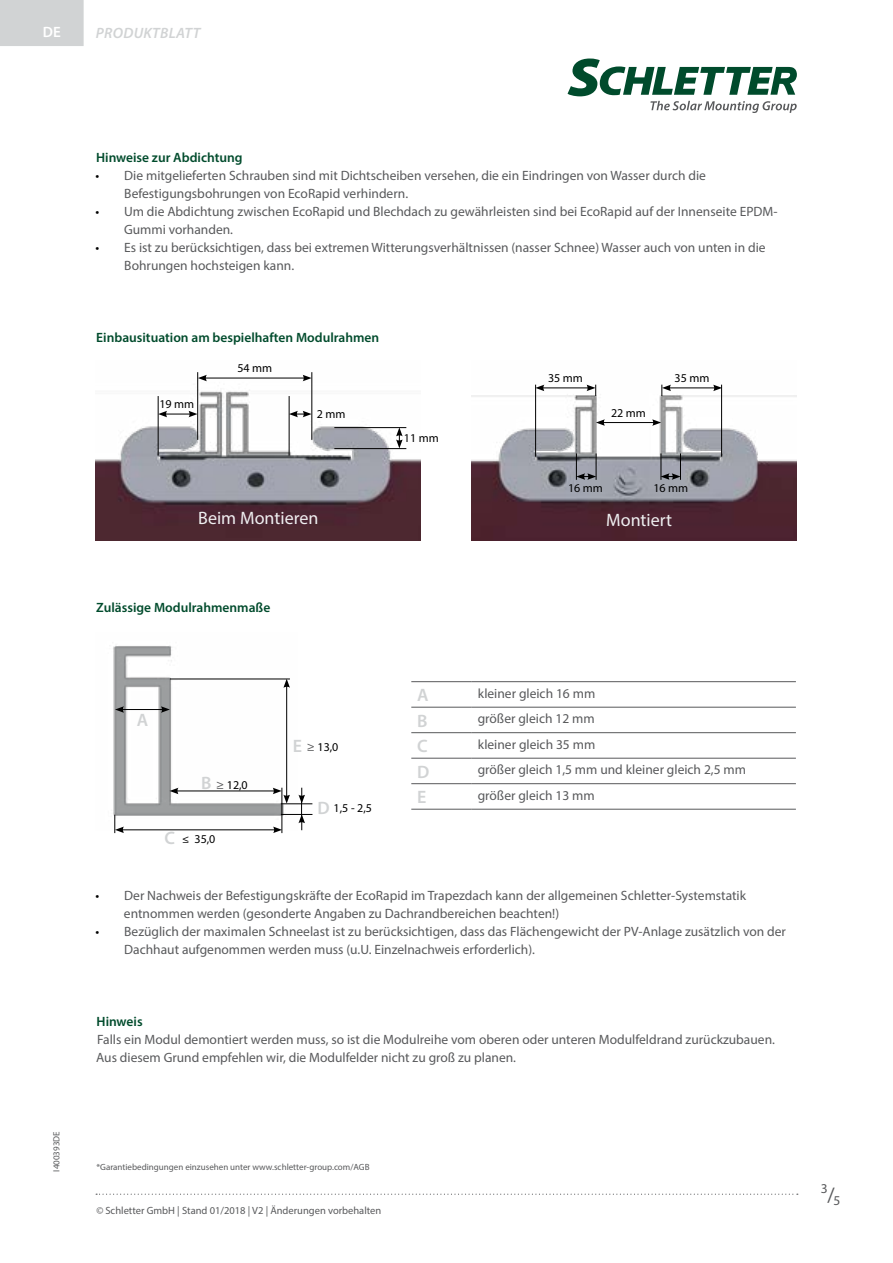
<style>
.page{position:relative;width:893px;height:1263px;background:#fff}
.page>*{position:absolute;margin:0;border:0;box-sizing:border-box;transform-origin:0 0}
.t1{font:18px "Myriad Pro";color:#efeff0}
.t2{font:600 18px "Myriad Pro";color:#d1d3d4}
.t3{font:italic 600 15px "Myriad Pro";letter-spacing:.02em;color:#d1d3d4}
.t4{font:600 15px "Myriad Pro";color:#fff}
.t5{font:13.5px/18px "Myriad Pro";color:#58595b}
.t6{font:600 13.5px "Myriad Pro";color:#004b2c}
.t7{font:12px "Myriad Pro";color:#000}
.t8{font:10.5px "Myriad Pro";color:#58595b}
.t9{font:9px "Myriad Pro";color:#58595b}
.s1{color:#000}
.s2{font-weight:600;font-size:18px;color:#d1d3d4}
.s3{font-size:13.5px;color:#58595b}
.s4{font-style:italic}
.s5{font-size:21px}
</style>
<div class="page">
<svg style="left:96px;top:1193px;width:702px;height:2px"></svg>
<svg style="left:567px;top:59px;width:230px;height:54px"></svg>
<div style="left:0;top:0;width:84px;height:46px;background:#d1d3d4"></div>
<img style="left:96px;top:372px;width:325px;height:168px">
<img style="left:471px;top:384px;width:325px;height:156px">
<hr style="left:197px;top:372px;width:1px;height:68px;background:#000">
<hr style="left:158px;top:396px;width:1px;height:60px;background:#000">
<svg style="left:158px;top:411px;width:40px;height:6px"></svg>
<hr style="left:312px;top:372px;width:1px;height:68px;background:#000">
<hr style="left:289px;top:396px;width:1px;height:60px;background:#000">
<svg style="left:289px;top:411px;width:23px;height:6px"></svg>
<hr style="left:204px;top:378px;width:101px;height:1px;background:#000">
<svg style="left:198px;top:375px;width:9px;height:6px"></svg>
<svg style="left:303px;top:375px;width:9px;height:6px"></svg>
<hr style="left:334px;top:427px;width:72px;height:1px;background:#000">
<hr style="left:334px;top:448px;width:72px;height:1px;background:#000">
<svg style="left:396px;top:427px;width:7px;height:21px"></svg>
<hr style="left:535px;top:385px;width:1px;height:72px;background:#000">
<hr style="left:721px;top:385px;width:1px;height:72px;background:#000">
<hr style="left:542px;top:388px;width:47px;height:1px;background:#000">
<svg style="left:535px;top:385px;width:9px;height:6px"></svg>
<svg style="left:587px;top:385px;width:9px;height:11px"></svg>
<hr style="left:669px;top:388px;width:47px;height:1px;background:#000">
<svg style="left:662px;top:385px;width:9px;height:11px"></svg>
<svg style="left:713px;top:385px;width:9px;height:6px"></svg>
<hr style="left:602px;top:422px;width:53px;height:1px;background:#000">
<svg style="left:596px;top:419px;width:9px;height:7px"></svg>
<svg style="left:652px;top:419px;width:9px;height:7px"></svg>
<svg style="left:576px;top:453px;width:21px;height:27px"></svg>
<svg style="left:661px;top:453px;width:20px;height:27px"></svg>
<img style="left:113px;top:645px;width:185px;height:185px">
<hr style="left:170px;top:679px;width:120px;height:1px;background:#000">
<hr style="left:282px;top:788px;width:1px;height:45px;background:#000">
<hr style="left:176px;top:791px;width:99px;height:1px;background:#000">
<svg style="left:169px;top:788px;width:9px;height:6px"></svg>
<hr style="left:122px;top:829px;width:154px;height:1px;background:#000">
<svg style="left:115px;top:815px;width:9px;height:18px"></svg>
<svg style="left:273px;top:826px;width:9px;height:7px"></svg>
<hr style="left:281px;top:803px;width:31px;height:1px;background:#000">
<hr style="left:281px;top:814px;width:31px;height:1px;background:#000">
<svg style="left:298px;top:788px;width:7px;height:42px"></svg>
<hr style="left:122px;top:709px;width:41px;height:1px;background:#000">
<svg style="left:115px;top:706px;width:9px;height:7px"></svg>
<svg style="left:161px;top:706px;width:9px;height:7px"></svg>
<hr style="left:286px;top:685px;width:1px;height:112px;background:#000">
<svg style="left:283px;top:679px;width:7px;height:9px"></svg>
<svg style="left:273px;top:788px;width:17px;height:16px"></svg>
<hr style="left:411px;top:681px;width:61px;height:1px;background:#58595b">
<hr style="left:472px;top:681px;width:324px;height:1px;background:#58595b">
<hr style="left:411px;top:707px;width:61px;height:1px;background:#58595b">
<hr style="left:472px;top:707px;width:324px;height:1px;background:#58595b">
<hr style="left:411px;top:732px;width:61px;height:1px;background:#58595b">
<hr style="left:472px;top:732px;width:324px;height:1px;background:#58595b">
<hr style="left:411px;top:758px;width:61px;height:1px;background:#58595b">
<hr style="left:472px;top:758px;width:324px;height:1px;background:#58595b">
<hr style="left:411px;top:783px;width:61px;height:1px;background:#58595b">
<hr style="left:472px;top:783px;width:324px;height:1px;background:#58595b">
<hr style="left:411px;top:809px;width:61px;height:1px;background:#58595b">
<hr style="left:472px;top:809px;width:324px;height:1px;background:#58595b">
<p class="t4" style="left:43px;top:23px;width:20px">DE</p>
<p class="t3" style="left:96px;top:23px;width:106px">PRODUKTBLATT</p>
<p class="t9" style="left:51px;top:1171px;width:42px;rotate:-90deg">I400393DE</p>
<p class="t6" style="left:96px;top:149px;width:148px">Hinweise zur Abdichtung</p>
<p class="t5" style="left:124px;top:166px;width:583px;text-indent:-29px"><span class="s1">•</span> Die mitgelieferten Schrauben sind mit Dichtscheiben versehen, die ein Eindringen von Wasser durch die<br>Befestigungsbohrungen von EcoRapid verhindern.</p>
<p class="t5" style="left:124px;top:202px;width:655px;text-indent:-29px"><span class="s1">•</span> Um die Abdichtung zwischen EcoRapid und Blechdach zu gewährleisten sind bei EcoRapid auf der Innenseite EPDM-<br>Gummi vorhanden.</p>
<p class="t5" style="left:124px;top:238px;width:643px;text-indent:-29px"><span class="s1">•</span> Es ist zu berücksichtigen, dass bei extremen Witterungsverhältnissen (nasser Schnee) Wasser auch von unten in die<br>Bohrungen hochsteigen kann.</p>
<p class="t6" style="left:96px;top:329px;width:284px">Einbausituation am bespielhaften Modulrahmen</p>
<p class="t7" style="left:159px;top:397px;width:36px">19 mm</p>
<p class="t7" style="left:237px;top:361px;width:36px">54 mm</p>
<p class="t7" style="left:317px;top:406px;width:30px">2 mm</p>
<p class="t7" style="left:404px;top:430px;width:36px">11 mm</p>
<p class="t7" style="left:548px;top:370px;width:36px">35 mm</p>
<p class="t7" style="left:675px;top:370px;width:36px">35 mm</p>
<p class="t7" style="left:611px;top:406px;width:36px">22 mm</p>
<p class="t7" style="left:568px;top:481px;width:36px">16 mm</p>
<p class="t7" style="left:653px;top:481px;width:36px">16 mm</p>
<h1 class="t1" style="left:198px;top:507px;width:122px">Beim Montieren</h1>
<h1 class="t1" style="left:606px;top:508px;width:67px">Montiert</h1>
<p class="t6" style="left:96px;top:599px;width:176px">Zulässige Modulrahmenmaße</p>
<h1 class="t2" style="left:137px;top:709px;width:13px">A</h1>
<p class="t7" style="left:201px;top:777px;width:48px"><span class="s2">B</span> <span class="s3">≥</span> 12,0</p>
<p class="t7" style="left:165px;top:832px;width:52px"><span class="s2">C</span> ≤ 35,0</p>
<p class="t7" style="left:293px;top:739px;width:47px"><span class="s2">E</span> <span class="s3">≥</span> 13,0</p>
<p class="t7" style="left:318px;top:800px;width:56px"><span class="s2">D</span> 1,5 - 2,5</p>
<h1 class="t2" style="left:417px;top:684px;width:13px">A</h1>
<p class="t5" style="left:478px;top:684px;width:119px">kleiner gleich 16 mm</p>
<h1 class="t2" style="left:417px;top:709px;width:12px">B</h1>
<p class="t5" style="left:478px;top:709px;width:118px">größer gleich 12 mm</p>
<h1 class="t2" style="left:417px;top:735px;width:12px">C</h1>
<p class="t5" style="left:478px;top:735px;width:119px">kleiner gleich 35 mm</p>
<h1 class="t2" style="left:417px;top:760px;width:14px">D</h1>
<p class="t5" style="left:478px;top:760px;width:270px">größer gleich 1,5 mm und kleiner gleich 2,5 mm</p>
<h1 class="t2" style="left:417px;top:786px;width:11px">E</h1>
<p class="t5" style="left:478px;top:786px;width:118px">größer gleich 13 mm</p>
<p class="t5" style="left:124px;top:886px;width:624px;text-indent:-29px"><span class="s1">•</span> Der Nachweis der Befestigungskräfte der EcoRapid im Trapezdach kann der allgemeinen Schletter-Systemstatik entnommen werden (gesonderte Angaben zu Dachrandbereichen beachten!)</p>
<p class="t5" style="left:124px;top:922px;width:663px;text-indent:-29px"><span class="s1">•</span> Bezüglich der maximalen Schneelast ist zu berücksichtigen, dass das Flächengewicht der PV-Anlage zusätzlich von der<br>Dachhaut aufgenommen werden muss (u.U. Einzelnachweis erforderlich).</p>
<p class="t6" style="left:97px;top:1013px;width:48px">Hinweis</p>
<p class="t5" style="left:96px;top:1030px;width:680px">Falls ein Modul demontiert werden muss, so ist die Modulreihe vom oberen oder unteren Modulfeldrand zurückzubauen.<br>Aus diesem Grund empfehlen wir, die Modulfelder nicht zu groß zu planen.</p>
<p class="t9" style="left:96px;top:1161px;width:275px">*Garantiebedingungen einzusehen unter www.schletter-group.com/AGB</p>
<p class="t8" style="left:96px;top:1204px;width:287px"><span class="s4">©</span> Schletter GmbH | Stand 01/2018 | V2 | Änderungen vorbehalten</p>
<p class="t5" style="left:821px;top:1185px;width:21px">3<span class="s5">/</span>5</p>
</div>
